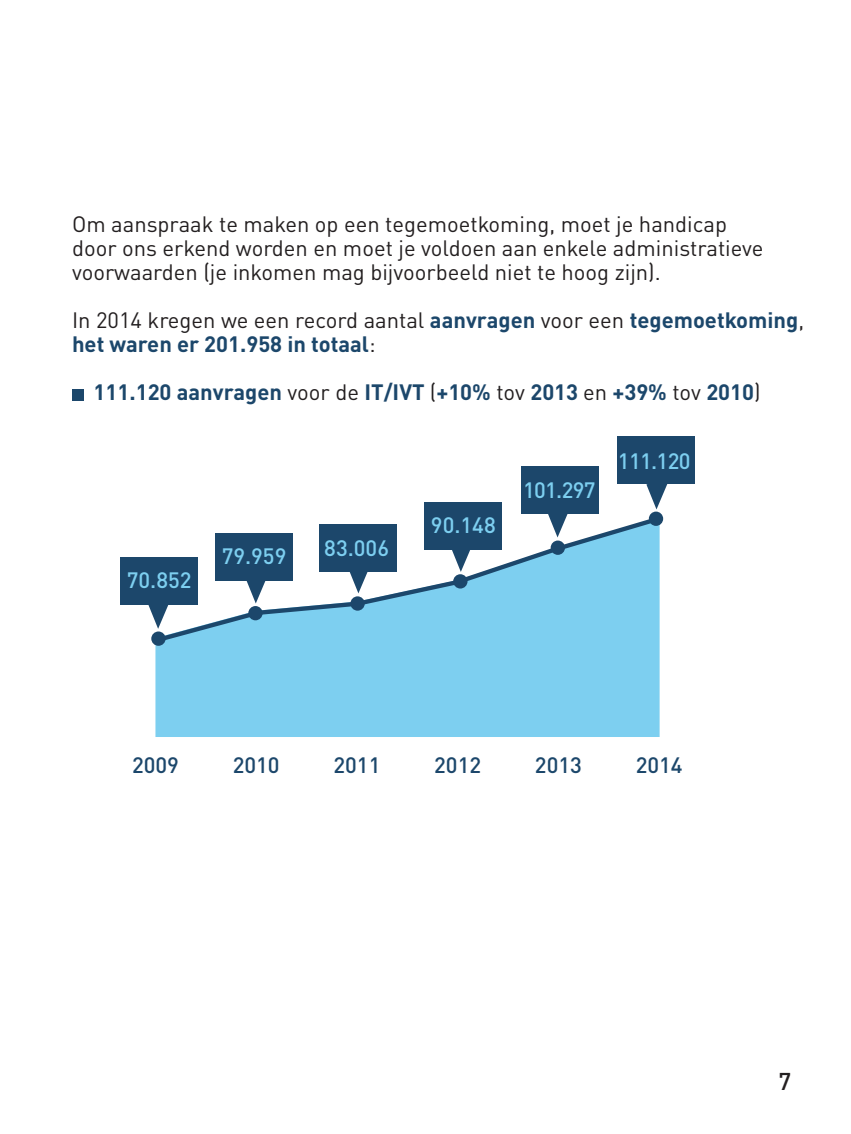
<style>
.page{position:relative;width:851px;height:1134px;background:#fff}
.page>*{position:absolute;margin:0;border:0;box-sizing:border-box;transform-origin:0 0}
.t1{font:500 24px "DINOT";color:#231f20}
.t2{font:22px/24px "DINOT";color:#231f20}
.t3{font:700 22px/24px "DINOT";color:#1c476b}
.t4{font:500 22px "DINOT";color:#7dcff0}
.t5{font:500 22px "DINOT";color:#1c476b}
.s1{font-weight:400;color:#231f20}
</style>
<div class="page">
<div style="left:121px;top:557px;width:77px;height:48px;background:#1c476b"></div>
<div style="left:424px;top:502px;width:77px;height:48px;background:#1c476b"></div>
<div style="left:521px;top:466px;width:77px;height:48px;background:#1c476b"></div>
<div style="left:617px;top:437px;width:77px;height:47px;background:#1c476b"></div>
<div style="left:72px;top:389px;width:11px;height:11px;background:#1c476b"></div>
<svg style="left:148px;top:605px;width:4px;height:9px"></svg>
<svg style="left:646px;top:484px;width:22px;height:25px"></svg>
<div style="left:155px;top:645px;width:504px;height:92px;background:#7dcff0"></div>
<svg style="left:152px;top:514px;width:510px;height:131px"></svg>
<div style="left:648px;top:512px;width:15px;height:14px;background:#1c476b;border-radius:50%"></div>
<div style="left:550px;top:540px;width:15px;height:15px;background:#1c476b;border-radius:50%"></div>
<div style="left:453px;top:574px;width:14px;height:14px;background:#1c476b;border-radius:50%"></div>
<div style="left:350px;top:596px;width:14px;height:15px;background:#1c476b;border-radius:50%"></div>
<div style="left:248px;top:606px;width:14px;height:14px;background:#1c476b;border-radius:50%"></div>
<div style="left:151px;top:631px;width:15px;height:15px;background:#1c476b;border-radius:50%"></div>
<p class="t2" style="left:72px;top:212px;width:693px">Om aanspraak te maken op een tegemoetkoming, moet je handicap door ons erkend worden en moet je voldoen aan enkele administratieve voorwaarden (je inkomen mag bijvoorbeeld niet te hoog zijn).</p>
<p class="t3" style="left:72px;top:308px;width:733px"><span class="s1">In 2014 kregen we een record aantal</span> aanvragen <span class="s1">voor een</span> tegemoetkoming<span class="s1">, </span>het waren er 201.958 in totaal<span class="s1">:</span></p>
<p class="t3" style="left:94px;top:380px;width:668px">111.120 aanvragen <span class="s1">voor de</span> IT/IVT <span class="s1">(</span>+10% <span class="s1">tov</span> 2013 <span class="s1">en</span> +39% <span class="s1">tov</span> 2010<span class="s1">)</span></p>
<p class="t4" style="left:127px;top:566px;width:66px">70.852</p>
<p class="t4" style="left:222px;top:542px;width:66px">79.959</p>
<p class="t4" style="left:324px;top:534px;width:66px">83.006</p>
<p class="t4" style="left:431px;top:511px;width:66px">90.148</p>
<p class="t4" style="left:523px;top:476px;width:74px">101.297</p>
<p class="t4" style="left:617px;top:447px;width:74px">111.120</p>
<p class="t5" style="left:132px;top:751px;width:48px">2009</p>
<p class="t5" style="left:233px;top:751px;width:48px">2010</p>
<p class="t5" style="left:333px;top:751px;width:48px">2011</p>
<p class="t5" style="left:434px;top:751px;width:48px">2012</p>
<p class="t5" style="left:535px;top:751px;width:48px">2013</p>
<p class="t5" style="left:635px;top:751px;width:48px">2014</p>
<p class="t1" style="left:778px;top:1066px;width:14px">7</p>
</div>
